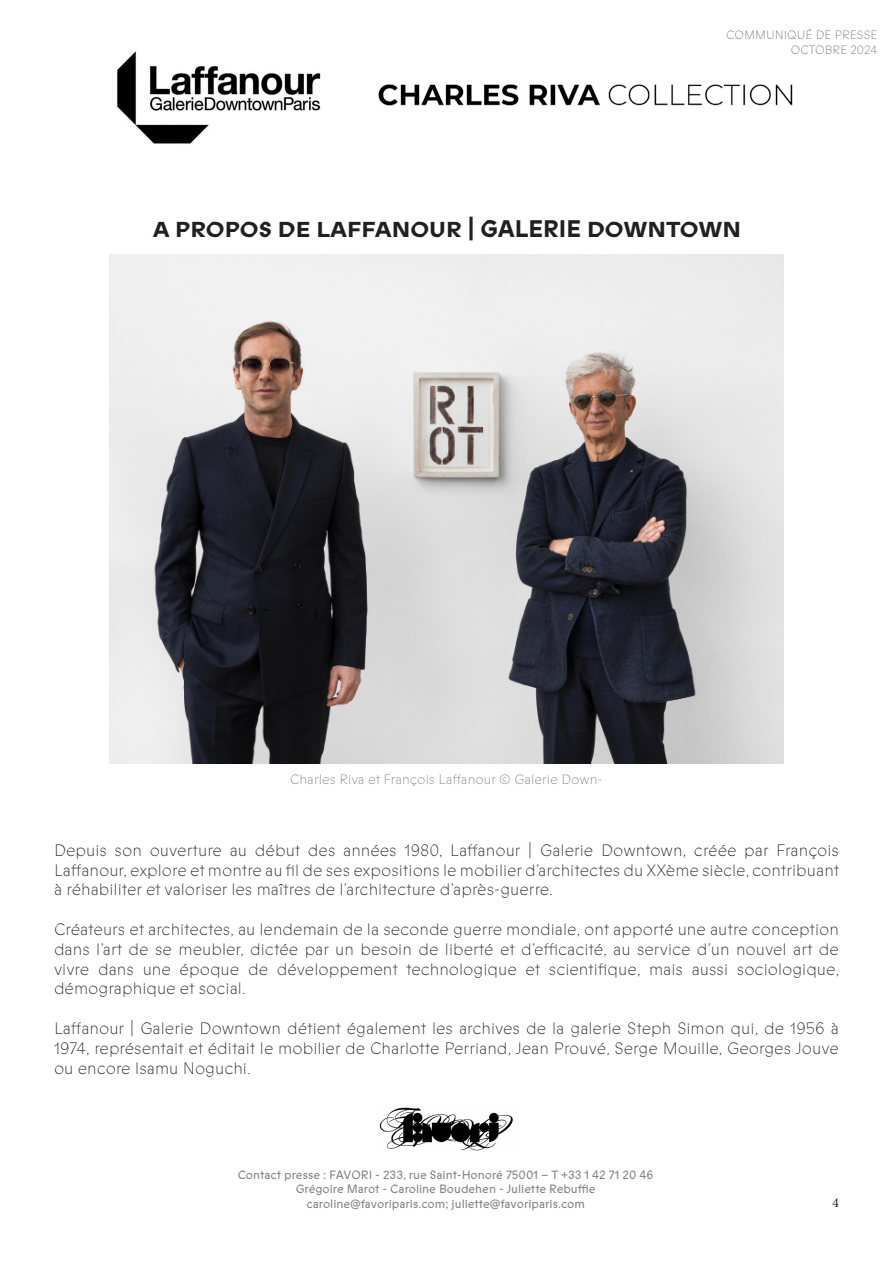
<style>
.page{position:relative;width:893px;height:1263px;background:#fff}
.page>*{position:absolute;margin:0;border:0;box-sizing:border-box;transform-origin:0 0}
.t1{font:700 21.6px "ABC Prophet";color:#231f20;scale:1.11 1}
.t2{font:100 16.5px/19.8px "ABC Prophet";color:#231f20;text-align:justify}
.t3{font:100 13.5px "ABC Prophet";color:#808285}
.t4{font:13.5px "Minion Pro";color:#231f20}
.t5{font:12px "ABC Prophet";color:#808285}
.t6{font:100 12px/14.4px "ABC Prophet";color:#6f7073;text-align:right}
.s1{font-size:24px}
</style>
<div class="page">
<img style="left:117px;top:51px;width:204px;height:93px">
<img style="left:378px;top:84px;width:415px;height:22px">
<img style="left:379px;top:1107px;width:134px;height:44px">
<img style="left:109px;top:254px;width:675px;height:509px">
<p class="t6" style="left:726px;top:28px;width:153px">COMMUNIQUÉ DE PRESSE<br>OCTOBRE 2024</p>
<p class="t1" style="left:153px;top:215px;width:532px">A PROPOS DE LAFFANOUR <span class="s1">| GALERIE</span> DOWNTOWN</p>
<p class="t3" style="left:290px;top:772px;width:314px">Charles Riva et François Laffanour © Galerie Down-</p>
<p class="t2" style="left:54px;top:840px;width:787px">Depuis son ouverture au début des années 1980, Laffanour | Galerie Downtown, créée par François Laffanour, explore et montre au fil de ses expositions le mobilier d’architectes du XXème siècle, contribuant à réhabiliter et valoriser les maîtres de l’architecture d’après-guerre.</p>
<p class="t2" style="left:54px;top:919px;width:787px">Créateurs et architectes, au lendemain de la seconde guerre mondiale, ont apporté une autre conception dans l’art de se meubler, dictée par un besoin de liberté et d’efficacité, au service d’un nouvel art de vivre dans une époque de développement technologique et scientifique, mais aussi sociologique, démographique et social.</p>
<p class="t2" style="left:54px;top:1018px;width:786px">Laffanour | Galerie Downtown détient également les archives de la galerie Steph Simon qui, de 1956 à 1974, représentait et éditait le mobilier de Charlotte Perriand, Jean Prouvé, Serge Mouille, Georges Jouve ou encore Isamu Noguchi.</p>
<p class="t5" style="left:238px;top:1167px;width:417px">Contact presse : FAVORI - 233, rue Saint-Honoré 75001 – T +33 1 42 71 20 46</p>
<p class="t5" style="left:296px;top:1182px;width:301px">Grégoire Marot - Caroline Boudehen - Juliette Rebuffie</p>
<p class="t5" style="left:306px;top:1196px;width:280px">caroline@favoriparis.com; juliette@favoriparis.com</p>
<p class="t4" style="left:832px;top:1193px;width:8px">4</p>
</div>
